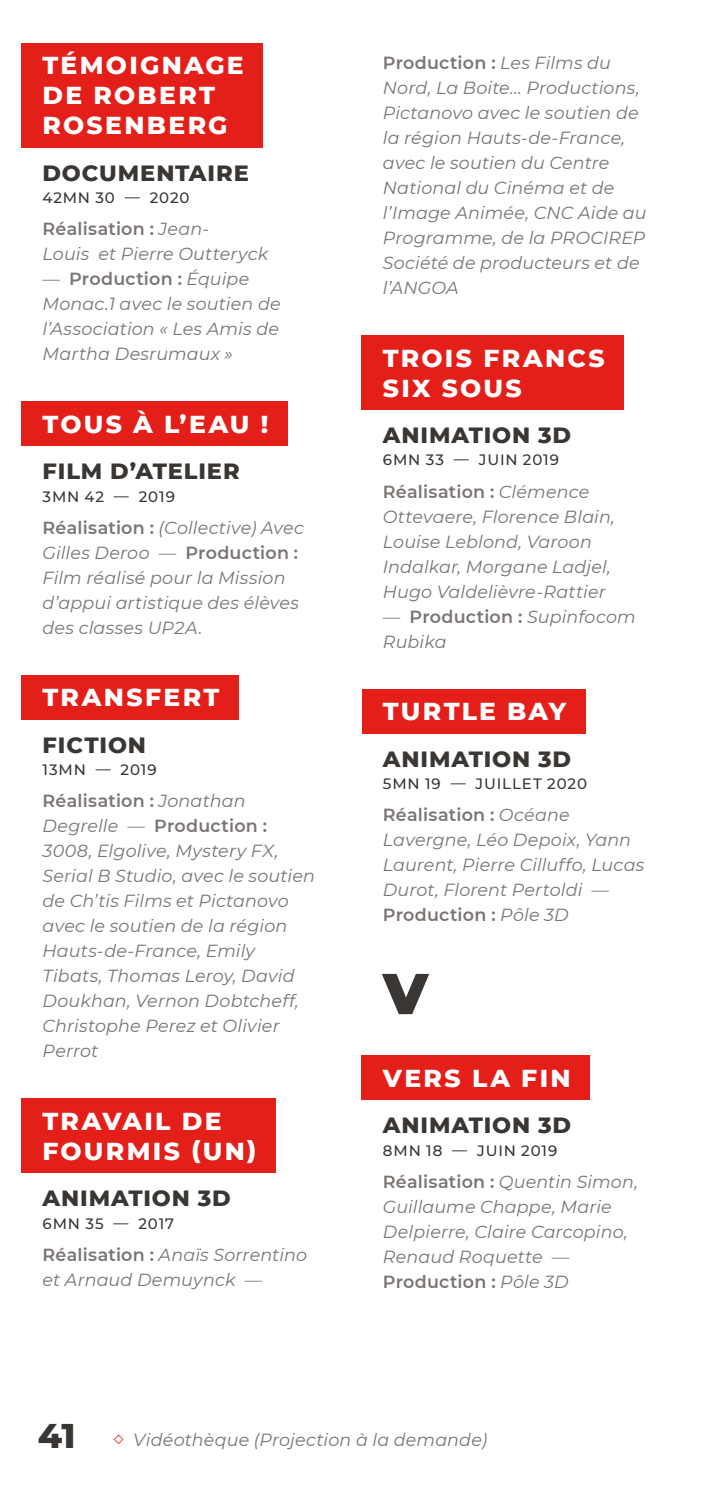
<style>
.page{position:relative;width:702px;height:1489px;background:#fff}
.page>*{position:absolute;margin:0;border:0;box-sizing:border-box;transform-origin:0 0}
.t1{font:900 57.5px "Montserrat";color:#393633}
.t2{font:800 25px/30px "Montserrat";letter-spacing:.095em;color:#fff}
.t3{font:800 22.5px "Montserrat";letter-spacing:.04em;color:#393633}
.t4{font:italic 17.5px/25px "Montserrat";letter-spacing:.01em;color:#7a7572}
.t5{font:500 15px "Montserrat";letter-spacing:.06em;color:#393633}
.s1{font-weight:600;font-style:normal}
.s2{font-weight:800;font-style:normal;font-size:35px;color:#393633}
.s3{color:#e41f1a}
</style>
<div class="page">
<div style="left:21px;top:43px;width:242px;height:105px;background:#e41f1a"></div>
<div style="left:21px;top:401px;width:266px;height:45px;background:#e41f1a"></div>
<div style="left:21px;top:675px;width:218px;height:44px;background:#e41f1a"></div>
<div style="left:21px;top:1098px;width:255px;height:75px;background:#e41f1a"></div>
<div style="left:361px;top:335px;width:263px;height:75px;background:#e41f1a"></div>
<div style="left:361px;top:689px;width:224px;height:44px;background:#e41f1a"></div>
<div style="left:361px;top:1055px;width:229px;height:44px;background:#e41f1a"></div>
<h2 class="t2" style="left:43px;top:49px;width:203px">TÉMOIGNAGE<br>DE ROBERT<br>ROSENBERG</h2>
<p class="t3" style="left:43px;top:156px;width:208px">DOCUMENTAIRE</p>
<p class="t5" style="left:43px;top:187px;width:148px">42MN 30 — 2020</p>
<p class="t4" style="left:43px;top:216px;width:227px"><span class="s1">Réalisation :</span> Jean-<br>Louis et Pierre Outteryck</p>
<p class="t4" style="left:43px;top:266px;width:239px">— <span class="s1">Production :</span> Équipe<br>Monac.1 avec le soutien de l’Association « Les Amis de<br>Martha Desrumaux »</p>
<h2 class="t2" style="left:43px;top:407px;width:227px">TOUS À L’EAU !</h2>
<p class="t3" style="left:43px;top:454px;width:199px">FILM D’ATELIER</p>
<p class="t5" style="left:43px;top:486px;width:134px">3MN 42 — 2019</p>
<p class="t4" style="left:43px;top:514px;width:263px"><span class="s1">Réalisation :</span> (Collective) Avec<br>Gilles Deroo — <span class="s1">Production :<br></span>Film réalisé pour la Mission d’appui artistique des élèves des classes UP2A.</p>
<h2 class="t2" style="left:43px;top:681px;width:178px">TRANSFERT</h2>
<p class="t3" style="left:43px;top:728px;width:105px">FICTION</p>
<p class="t5" style="left:43px;top:759px;width:116px">13MN — 2019</p>
<p class="t4" style="left:43px;top:787px;width:274px"><span class="s1">Réalisation :</span> Jonathan<br>Degrelle — <span class="s1">Production :<br></span>3008, Elgolive, Mystery FX,<br>Serial B Studio, avec le soutien de Ch’tis Films et Pictanovo avec le soutien de la région<br>Hauts-de-France, Emily<br>Tibats, Thomas Leroy, David<br>Doukhan, Vernon Dobtcheff,<br>Christophe Perez et Olivier<br>Perrot</p>
<h2 class="t2" style="left:43px;top:1104px;width:215px">TRAVAIL DE<br>FOURMIS (UN)</h2>
<p class="t3" style="left:43px;top:1181px;width:190px">ANIMATION 3D</p>
<p class="t5" style="left:43px;top:1212px;width:133px">6MN 35 — 2017</p>
<p class="t4" style="left:43px;top:1241px;width:266px"><span class="s1">Réalisation :</span> Anaïs Sorrentino et Arnaud Demuynck —</p>
<p class="t4" style="left:383px;top:50px;width:265px"><span class="s1">Production :</span> Les Films du<br>Nord, La Boite... Productions,<br>Pictanovo avec le soutien de la région Hauts-de-France, avec le soutien du Centre<br>National du Cinéma et de l’Image Animée, CNC Aide au<br>Programme, de la PROCIREP<br>Société de producteurs et de l’ANGOA</p>
<h2 class="t2" style="left:383px;top:341px;width:223px">TROIS FRANCS<br>SIX SOUS</h2>
<p class="t3" style="left:383px;top:418px;width:190px">ANIMATION 3D</p>
<p class="t5" style="left:383px;top:449px;width:178px">6MN 33 — JUIN 2019</p>
<p class="t4" style="left:383px;top:478px;width:233px"><span class="s1">Réalisation :</span> Clémence<br>Ottevaere, Florence Blain,<br>Louise Leblond, Varoon<br>Indalkar, Morgane Ladjel,<br>Hugo Valdelièvre-Rattier</p>
<p class="t4" style="left:383px;top:603px;width:254px">— <span class="s1">Production :</span> Supinfocom<br>Rubika</p>
<h2 class="t2" style="left:383px;top:695px;width:185px">TURTLE BAY</h2>
<p class="t3" style="left:383px;top:742px;width:190px">ANIMATION 3D</p>
<p class="t5" style="left:383px;top:773px;width:206px">5MN 19 — JUILLET 2020</p>
<p class="t4" style="left:383px;top:801px;width:263px"><span class="s1">Réalisation :</span> Océane<br>Lavergne, Léo Depoix, Yann<br>Laurent, Pierre Cilluffo, Lucas<br>Durot, Florent Pertoldi —<br><span class="s1">Production :</span> Pôle 3D</p>
<h1 class="t1" style="left:383px;top:950px;width:47px">V</h1>
<h2 class="t2" style="left:383px;top:1061px;width:189px">VERS LA FIN</h2>
<p class="t3" style="left:383px;top:1108px;width:190px">ANIMATION 3D</p>
<p class="t5" style="left:383px;top:1139px;width:176px">8MN 18 — JUIN 2019</p>
<p class="t4" style="left:383px;top:1168px;width:256px"><span class="s1">Réalisation :</span> Quentin Simon,<br>Guillaume Chappe, Marie<br>Delpierre, Claire Carcopino,<br>Renaud Roquette —<br><span class="s1">Production :</span> Pôle 3D</p>
<p class="t4" style="left:38px;top:1426px;width:451px"><span class="s2">41</span> <span class="s3">◇</span> Vidéothèque (Projection à la demande)</p>
</div>
